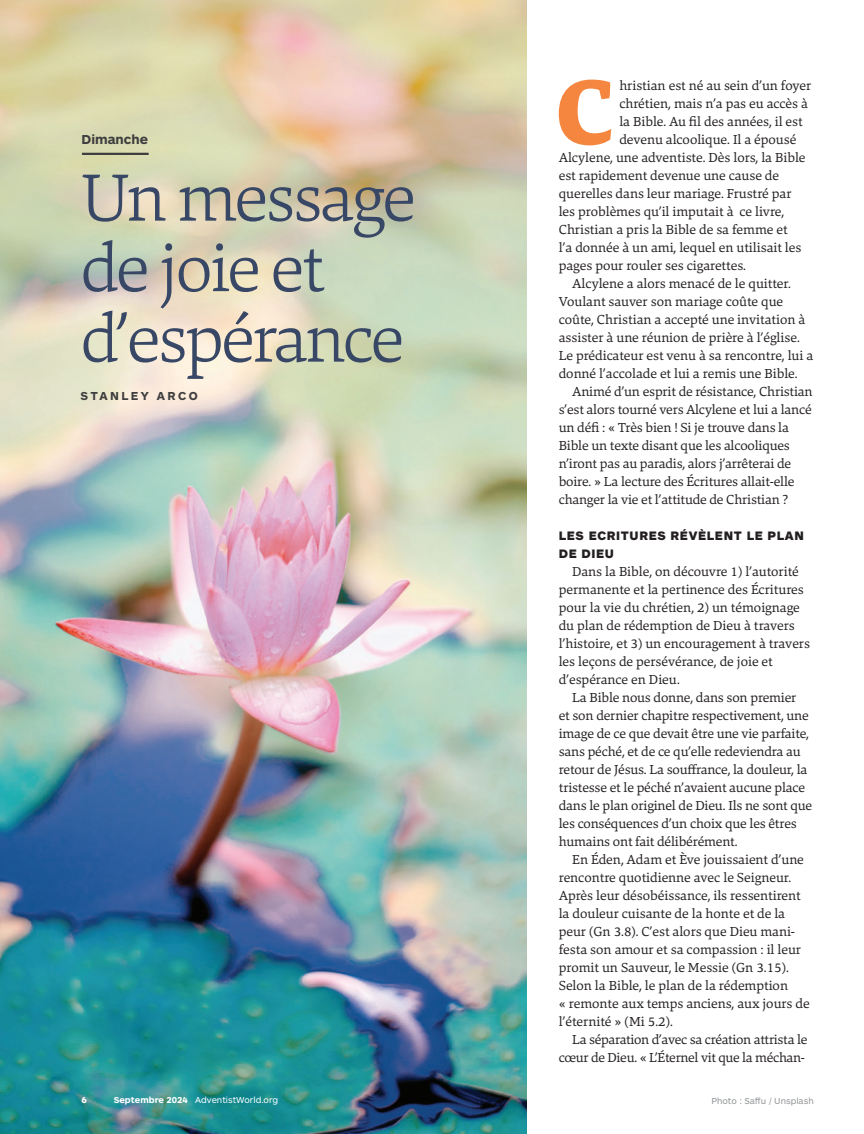
<style>
.page{position:relative;width:864px;height:1134px;background:#fff}
.page>*{position:absolute;margin:0;border:0;box-sizing:border-box;transform-origin:0 0}
.WOP_Drop_Caps{font:900 94.65px "Danton";color:#f5863f}
.WOP_H1{font:300 69px/70.5px "Danton";letter-spacing:-.04em;color:#384766}
.Feature_Body{font:13.5px/18px "Danton";letter-spacing:-.01em;color:#231f20}
.WOP_Drop_Caps-2{font:13.5px "Danton";color:#231f20}
.t1{font:700 13.5px "ARS Maquette Pro";color:#3e3e3f}
.Subheads{font:900 12.75px/18px "ARS Maquette Pro";letter-spacing:.05em;color:#231f20}
.Byline{font:700 12px "ARS Maquette Pro";letter-spacing:.2em;color:#3e3e3f}
.t2{font:9px "ARS Maquette Pro";letter-spacing:.03em;color:#fff}
.New_Photo_Credit{font:9px "ARS Maquette Pro";color:#939598}
.t3{font:700 9px "ARS Maquette Pro";color:#fff}
.s1{font-weight:700}
</style>
<div class="page">
<img style="left:0;top:0;width:527px;height:1134px">
<hr style="left:82px;top:153px;width:67px;height:2px;background:#3e3e3f">
<p class="t1" style="left:82px;top:131px;width:68px">Dimanche</p>
<p class="WOP_H1" style="left:80px;top:162px;width:337px">Un message de joie et d’espérance</p>
<p class="Byline" style="left:80px;top:389px;width:119px">STANLEY ARCO</p>
<p class="WOP_Drop_Caps" style="left:556px;top:49px;width:60px">C</p>
<p class="WOP_Drop_Caps-2" style="left:619px;top:77px;width:193px">hristian est né au sein d’un foyer</p>
<p class="WOP_Drop_Caps-2" style="left:619px;top:95px;width:190px">chrétien, mais n’a pas eu accès à</p>
<p class="WOP_Drop_Caps-2" style="left:619px;top:113px;width:185px">la Bible. Au fil des années, il est</p>
<p class="WOP_Drop_Caps-2" style="left:619px;top:131px;width:178px">devenu alcoolique. Il a épousé</p>
<p class="WOP_Drop_Caps-2" style="left:559px;top:149px;width:248px">Alcylene, une adventiste. Dès lors, la Bible</p>
<p class="WOP_Drop_Caps-2" style="left:559px;top:167px;width:222px">est rapidement devenue une cause de</p>
<p class="WOP_Drop_Caps-2" style="left:559px;top:185px;width:234px">querelles dans leur mariage. Frustré par</p>
<p class="WOP_Drop_Caps-2" style="left:559px;top:203px;width:227px">les problèmes qu’il imputait à ce livre,</p>
<p class="WOP_Drop_Caps-2" style="left:559px;top:221px;width:230px">Christian a pris la Bible de sa femme et</p>
<p class="WOP_Drop_Caps-2" style="left:559px;top:239px;width:244px">l’a donnée à un ami, lequel en utilisait les</p>
<p class="WOP_Drop_Caps-2" style="left:559px;top:257px;width:189px">pages pour rouler ses cigarettes.</p>
<p class="Feature_Body" style="left:559px;top:274px;width:256px;text-indent:14px">Alcylene a alors menacé de le quitter.<br>Voulant sauver son mariage coûte que coûte, Christian a accepté une invitation à assister à une réunion de prière à l’église.<br>Le prédicateur est venu à sa rencontre, lui a donné l’accolade et lui a remis une Bible.</p>
<p class="Feature_Body" style="left:559px;top:382px;width:255px;text-indent:14px">Animé d’un esprit de résistance, Christian s’est alors tourné vers Alcylene et lui a lancé un défi : « Très bien ! Si je trouve dans la Bible un texte disant que les alcooliques n’iront pas au paradis, alors j’arrêterai de boire. » La lecture des Écritures allait-elle changer la vie et l’attitude de Christian ?</p>
<p class="Subheads" style="left:559px;top:526px;width:247px">LES ECRITURES RÉVÈLENT LE PLAN<br>DE DIEU</p>
<p class="Feature_Body" style="left:559px;top:562px;width:253px;text-indent:14px">Dans la Bible, on découvre 1) l’autorité permanente et la pertinence des Écritures pour la vie du chrétien, 2) un témoignage du plan de rédemption de Dieu à travers l’histoire, et 3) un encouragement à travers les leçons de persévérance, de joie et d’espérance en Dieu.</p>
<p class="Feature_Body" style="left:559px;top:688px;width:255px;text-indent:14px">La Bible nous donne, dans son premier<br>et son dernier chapitre respectivement, une image de ce que devait être une vie parfaite, sans péché, et de ce qu’elle redeviendra au retour de Jésus. La souffrance, la douleur, la tristesse et le péché n’avaient aucune place dans le plan originel de Dieu. Ils ne sont que les conséquences d’un choix que les êtres humains ont fait délibérément.</p>
<p class="Feature_Body" style="left:559px;top:850px;width:252px;text-indent:14px">En Éden, Adam et Ève jouissaient d’une rencontre quotidienne avec le Seigneur.<br>Après leur désobéissance, ils ressentirent la douleur cuisante de la honte et de la peur (Gn 3.8). C’est alors que Dieu mani&shy;festa son amour et sa compassion : il leur promit un Sauveur, le Messie (Gn 3.15).<br>Selon la Bible, le plan de la rédemption<br>« remonte aux temps anciens, aux jours de l’éternité » (Mi 5.2).</p>
<p class="Feature_Body" style="left:559px;top:1030px;width:250px;text-align:right">La séparation d’avec sa création attrista le cœur de Dieu. « L’Éternel vit que la méchan-</p>
<p class="t3" style="left:82px;top:1094px;width:7px">6</p>
<p class="t2" style="left:114px;top:1094px;width:166px"><span class="s1">Septembre 2024</span> AdventistWorld.org</p>
<p class="New_Photo_Credit" style="left:711px;top:1095px;width:104px">Photo : Saffu / Unsplash</p>
</div>
